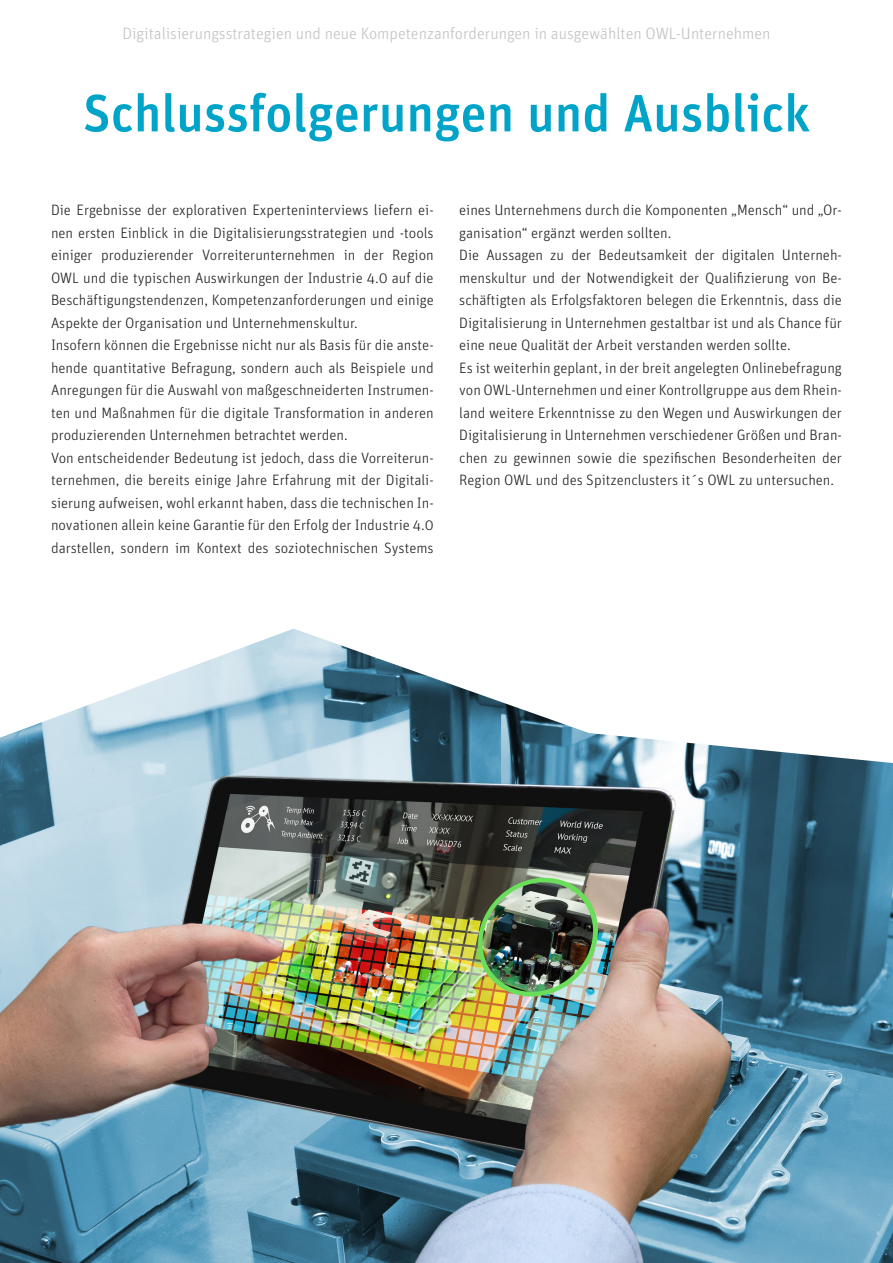
<style>
.page{position:relative;width:893px;height:1263px;background:#fff}
.page>*{position:absolute;margin:0;border:0;box-sizing:border-box;transform-origin:0 0}
.ÜberschriftKapitel{font:500 52.5px "Unit Pro";color:#00a4c8}
.t1{font:300 16.5px "Unit Pro";color:#c1c2c4}
.Fließtext{font:300 15px/22.5px "Unit Pro";color:#231f20;text-align:justify}
</style>
<div class="page">
<img style="left:0;top:629px;width:893px;height:634px">
<p class="t1" style="left:122px;top:23px;width:649px">Digitalisierungsstrategien und neue Kompetenzanforderungen in ausgewählten OWL-Unternehmen</p>
<p class="ÜberschriftKapitel" style="left:83px;top:79px;width:729px">Schlussfolgerungen und Ausblick</p>
<p class="Fließtext" style="left:51px;top:199px;width:384px">Die Ergebnisse der explorativen Experteninterviews liefern ei&shy;nen ersten Einblick in die Digitalisierungsstrategien und -tools einiger produzierender Vorreiterunternehmen in der Region OWL und die typischen Auswirkungen der Industrie 4.0 auf die Beschäftigungstendenzen, Kompetenzanforderungen und einige Aspekte der Organisation und Unternehmenskultur.</p>
<p class="Fließtext" style="left:51px;top:334px;width:384px">Insofern können die Ergebnisse nicht nur als Basis für die anste&shy;hende quantitative Befragung, sondern auch als Beispiele und Anregungen für die Auswahl von maßgeschneiderten Instrumen&shy;ten und Maßnahmen für die digitale Transformation in anderen produzierenden Unternehmen betrachtet werden.</p>
<p class="Fließtext" style="left:51px;top:446px;width:384px">Von entscheidender Bedeutung ist jedoch, dass die Vorreiterun&shy;ternehmen, die bereits einige Jahre Erfahrung mit der Digitali&shy;sierung aufweisen, wohl erkannt haben, dass die technischen In&shy;novationen allein keine Garantie für den Erfolg der Industrie 4.0 darstellen, sondern im Kontext des soziotechnischen Systems</p>
<p class="Fließtext" style="left:459px;top:199px;width:384px">eines Unternehmens durch die Komponenten „Mensch“ und „Or&shy;ganisation“ ergänzt werden sollten.</p>
<p class="Fließtext" style="left:459px;top:244px;width:384px">Die Aussagen zu der Bedeutsamkeit der digitalen Unterneh&shy;menskultur und der Notwendigkeit der Qualifizierung von Be&shy;schäftigten als Erfolgsfaktoren belegen die Erkenntnis, dass die Digitalisierung in Unternehmen gestaltbar ist und als Chance für eine neue Qualität der Arbeit verstanden werden sollte.</p>
<p class="Fließtext" style="left:459px;top:356px;width:384px">Es ist weiterhin geplant, in der breit angelegten Onlinebefragung von OWL-Unternehmen und einer Kontrollgruppe aus dem Rhein&shy;land weitere Erkenntnisse zu den Wegen und Auswirkungen der Digitalisierung in Unternehmen verschiedener Größen und Bran&shy;chen zu gewinnen sowie die spezifischen Besonderheiten der Region OWL und des Spitzenclusters it´s OWL zu untersuchen.</p>
</div>
